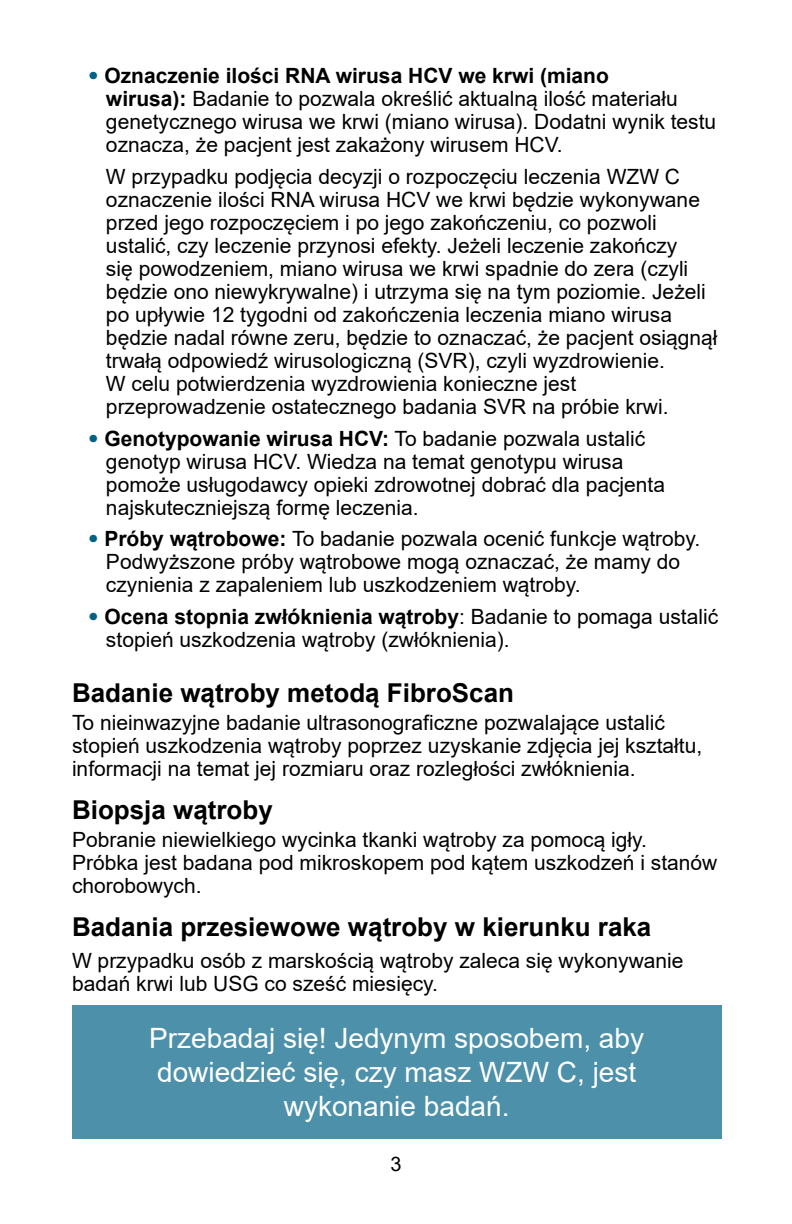
<style>
.page{position:relative;width:792px;height:1224px;background:#fff}
.page>*{position:absolute;margin:0;border:0;box-sizing:border-box;transform-origin:0 0}
.t1{font:28px/34px "Arial";color:#fff;text-align:center}
.t2{font:700 26px "Arial";color:#000}
.t3{font:21px/23px "Arial";color:#000}
.t4{font:20px "Arial";color:#000}
.s1{font-family:"Helvetica Neue LT Std";font-weight:700;color:#006185}
.s2{font-weight:700}
</style>
<div class="page">
<div style="left:72px;top:1005px;width:649px;height:134px;background:#4d90aa"></div>
<p class="t3" style="left:106px;top:64px;width:612px;text-indent:-18px"><span class="s1">•</span> <span class="s2">Oznaczenie ilości RNA wirusa HCV we krwi (miano<br>wirusa):</span> Badanie to pozwala określić aktualną ilość materiału genetycznego wirusa we krwi (miano wirusa). Dodatni wynik testu oznacza, że pacjent jest zakażony wirusem HCV.</p>
<p class="t3" style="left:106px;top:165px;width:613px">W przypadku podjęcia decyzji o rozpoczęciu leczenia WZW C oznaczenie ilości RNA wirusa HCV we krwi będzie wykonywane przed jego rozpoczęciem i po jego zakończeniu, co pozwoli ustalić, czy leczenie przynosi efekty. Jeżeli leczenie zakończy<br>się powodzeniem, miano wirusa we krwi spadnie do zera (czyli będzie ono niewykrywalne) i utrzyma się na tym poziomie. Jeżeli po upływie 12 tygodni od zakończenia leczenia miano wirusa będzie nadal równe zeru, będzie to oznaczać, że pacjent osiągnął trwałą odpowiedź wirusologiczną (SVR), czyli wyzdrowienie.<br>W celu potwierdzenia wyzdrowienia konieczne jest przeprowadzenie ostatecznego badania SVR na próbie krwi.</p>
<p class="t3" style="left:106px;top:427px;width:561px;text-indent:-18px"><span class="s1">•</span> <span class="s2">Genotypowanie wirusa HCV:</span> To badanie pozwala ustalić genotyp wirusa HCV. Wiedza na temat genotypu wirusa pomoże usługodawcy opieki zdrowotnej dobrać dla pacjenta najskuteczniejszą formę leczenia.</p>
<p class="t3" style="left:106px;top:527px;width:596px;text-indent:-18px"><span class="s1">•</span> <span class="s2">Próby wątrobowe:</span> To badanie pozwala ocenić funkcje wątroby.<br>Podwyższone próby wątrobowe mogą oznaczać, że mamy do czynienia z zapaleniem lub uszkodzeniem wątroby.</p>
<p class="t3" style="left:106px;top:605px;width:614px;text-indent:-18px"><span class="s1">•</span> <span class="s2">Ocena stopnia zwłóknienia wątroby</span>: Badanie to pomaga ustalić stopień uszkodzenia wątroby (zwłóknienia).</p>
<p class="t2" style="left:72px;top:674px;width:444px">Badanie wątroby metodą FibroScan</p>
<p class="t3" style="left:72px;top:711px;width:632px">To nieinwazyjne badanie ultrasonograficzne pozwalające ustalić stopień uszkodzenia wątroby poprzez uzyskanie zdjęcia jej kształtu, informacji na temat jej rozmiaru oraz rozległości zwłóknienia.</p>
<p class="t2" style="left:72px;top:792px;width:202px">Biopsja wątroby</p>
<p class="t3" style="left:72px;top:828px;width:647px">Pobranie niewielkiego wycinka tkanki wątroby za pomocą igły.<br>Próbka jest badana pod mikroskopem pod kątem uszkodzeń i stanów chorobowych.</p>
<p class="t2" style="left:72px;top:909px;width:581px">Badania przesiewowe wątroby w kierunku raka</p>
<p class="t3" style="left:72px;top:949px;width:613px">W przypadku osób z marskością wątroby zaleca się wykonywanie badań krwi lub USG co sześć miesięcy.</p>
<h1 class="t1" style="left:149px;top:1021px;width:496px">Przebadaj się! Jedynym sposobem, aby dowiedzieć się, czy masz WZW C, jest wykonanie badań.</h1>
<p class="t4" style="left:390px;top:1150px;width:13px">3</p>
</div>
